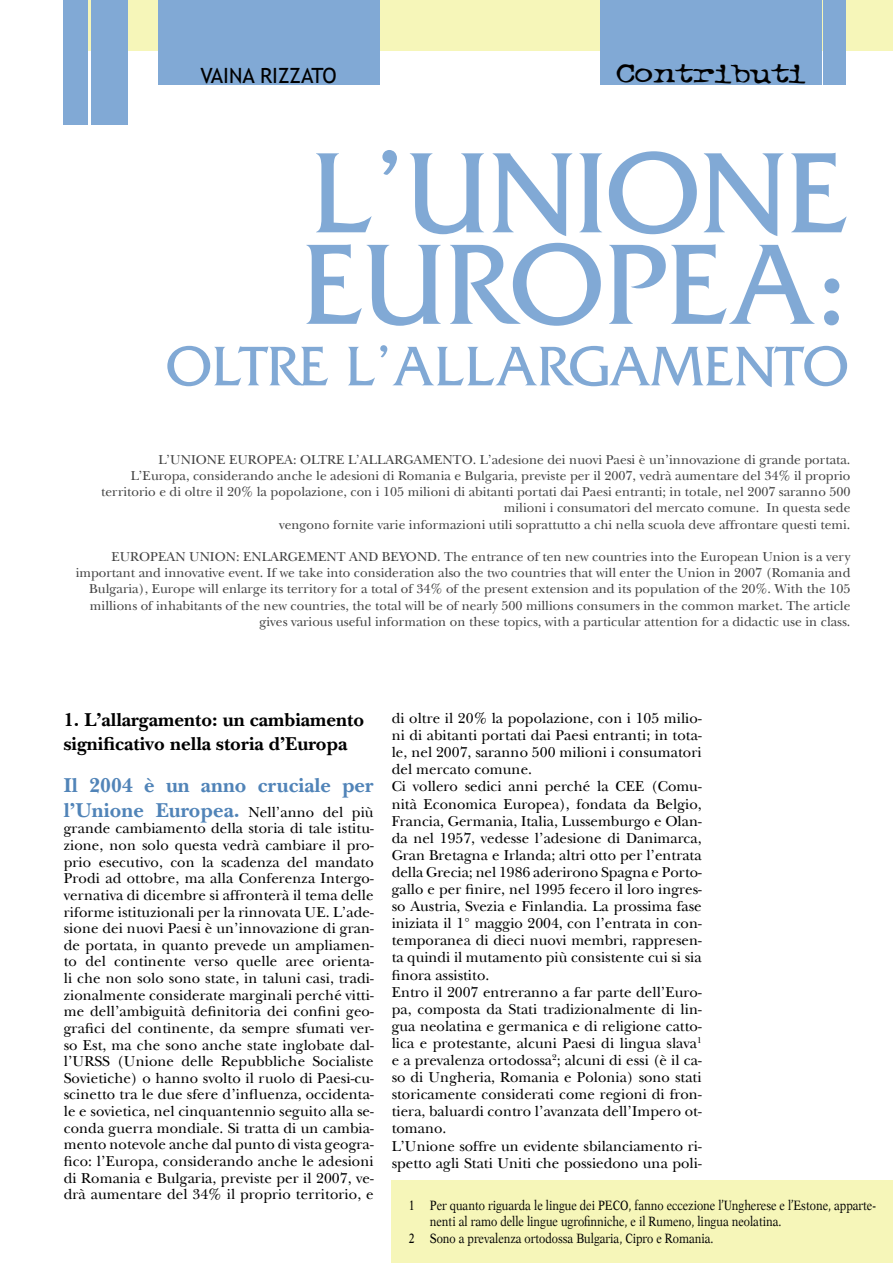
<style>
.page{position:relative;width:893px;height:1263px;background:#fff}
.page>*{position:absolute;margin:0;border:0;box-sizing:border-box;transform-origin:0 0}
.t1{font:120px/91.5px "Friz Quadrata";color:#81a9d5}
.t2{font:58.5px "Friz Quadrata";color:#81a9d5}
.t3{font:30px "Typewriter Oldstyle";color:#000;scale:1.35 1}
.t4{font:700 21px/25.3px "New Baskerville";letter-spacing:.005em;color:#5184b8}
.t5{font:21px "Trebuchet MS";color:#000}
.t6{font:700 19.5px/23.5px "New Baskerville";color:#000}
.t7{font:15px/17.1px "New Baskerville";color:#000;text-align:justify}
.t8{font:13.5px/16.2px "New Baskerville";color:#434343;text-align:right}
.t9{font:13.5px "New Aster";color:#000;scale:.8 1}
.s1{font-weight:400;font-size:15px;color:#000}
</style>
<div class="page">
<div style="left:74px;top:0;width:819px;height:51px;background:#f6f6b9"></div>
<div style="left:92px;top:0;width:36px;height:125px;background:#81a9d5"></div>
<div style="left:64px;top:0;width:24px;height:125px;background:#81a9d5"></div>
<div style="left:158px;top:0;width:221px;height:85px;background:#81a9d5"></div>
<div style="left:600px;top:0;width:221px;height:85px;background:#81a9d5"></div>
<div style="left:824px;top:0;width:22px;height:85px;background:#81a9d5"></div>
<div style="left:392px;top:1180px;width:501px;height:83px;background:#f6f6b9"></div>
<h3 class="t5" style="left:201px;top:63px;width:138px">VAINA RIZZATO</h3>
<h3 class="t3" style="left:616px;top:56px;width:142px">Contributi</h3>
<h1 class="t1" style="left:301px;top:146px;width:549px">L’UNIONE<br>EUROPEA:</h1>
<h2 class="t2" style="left:166px;top:332px;width:684px">OLTRE L’ALLARGAMENTO</h2>
<p class="t8" style="left:101px;top:451px;width:751px">L’UNIONE EUROPEA: OLTRE L’ALLARGAMENTO. L’adesione dei nuovi Paesi è un’innovazione di grande portata.<br>L’Europa, considerando anche le adesioni di Romania e Bulgaria, previste per il 2007, vedrà aumentare del 34% il proprio territorio e di oltre il 20% la popolazione, con i 105 milioni di abitanti portati dai Paesi entranti; in totale, nel 2007 saranno 500 milioni i consumatori del mercato comune. In questa sede<br>vengono fornite varie informazioni utili soprattutto a chi nella scuola deve affrontare questi temi.</p>
<p class="t8" style="left:76px;top:548px;width:776px">EUROPEAN UNION: ENLARGEMENT AND BEYOND. The entrance of ten new countries into the European Union is a very important and innovative event. If we take into consideration also the two countries that will enter the Union in 2007 (Romania and Bulgaria), Europe will enlarge its territory for a total of 34% of the present extension and its population of the 20%. With the 105 millions of inhabitants of the new countries, the total will be of nearly 500 millions consumers in the common market. The article gives various useful information on these topics, with a particular attention for a didactic use in class.</p>
<h3 class="t6" style="left:64px;top:708px;width:302px">1. L’allargamento: un cambiamento significativo nella storia d’Europa</h3>
<h3 class="t4" style="left:64px;top:772px;width:311px">Il 2004 è un anno cruciale per l’Unione Europea. <span class="s1">Nell’anno del più</span></h3>
<p class="t7" style="left:64px;top:820px;width:311px;line-height:16.6px">grande cambiamento della storia di tale istitu&shy;zione, non solo questa vedrà cambiare il pro&shy;prio esecutivo, con la scadenza del mandato Prodi ad ottobre, ma alla Conferenza Intergo&shy;vernativa di dicembre si affronterà il tema delle riforme istituzionali per la rinnovata UE. L’ade&shy;sione dei nuovi Paesi è un’innovazione di gran&shy;de portata, in quanto prevede un ampliamen&shy;to del continente verso quelle aree orienta&shy;li che non solo sono state, in taluni casi, tradi&shy;zionalmente considerate marginali perché vitti&shy;me dell’ambiguità definitoria dei confini geo&shy;grafici del continente, da sempre sfumati ver&shy;so Est, ma che sono anche state inglobate dal&shy;l’URSS (Unione delle Repubbliche Socialiste Sovietiche) o hanno svolto il ruolo di Paesi-cu&shy;scinetto tra le due sfere d’influenza, occidenta&shy;le e sovietica, nel cinquantennio seguito alla se&shy;conda guerra mondiale. Si tratta di un cambia&shy;mento notevole anche dal punto di vista geogra&shy;fico: l’Europa, considerando anche le adesioni di Romania e Bulgaria, previste per il 2007, ve&shy;drà aumentare del 34% il proprio territorio, e</p>
<p class="t7" style="left:392px;top:709px;width:311px;text-align:left">di oltre il 20% la popolazione, con i 105 milio&shy;ni di abitanti portati dai Paesi entranti; in tota&shy;le, nel 2007, saranno 500 milioni i consumatori del mercato comune.<br>Ci vollero sedici anni perché la CEE (Comu&shy;nità Economica Europea), fondata da Belgio, Francia, Germania, Italia, Lussemburgo e Olan&shy;da nel 1957, vedesse l’adesione di Danimarca, Gran Bretagna e Irlanda; altri otto per l’entrata della Grecia; nel 1986 aderirono Spagna e Porto&shy;gallo e per finire, nel 1995 fecero il loro ingres&shy;so Austria, Svezia e Finlandia. La prossima fase iniziata il 1° maggio 2004, con l’entrata in con&shy;temporanea di dieci nuovi membri, rappresen&shy;ta quindi il mutamento più consistente cui si sia finora assistito.<br>Entro il 2007 entreranno a far parte dell’Euro&shy;pa, composta da Stati tradizionalmente di lin&shy;gua neolatina e germanica e di religione catto&shy;lica e protestante, alcuni Paesi di lingua slava<sup>1 </sup>e a prevalenza ortodossa<sup>2</sup>; alcuni di essi (è il ca&shy;so di Ungheria, Romania e Polonia) sono stati storicamente considerati come regioni di fron&shy;tiera, baluardi contro l’avanzata dell’Impero ot&shy;tomano.<br>L’Unione soffre un evidente sbilanciamento ri&shy;spetto agli Stati Uniti che possiedono una poli-</p>
<p class="t9" style="left:409px;top:1197px;width:586px">1 Per quanto riguarda le lingue dei PECO, fanno eccezione l’Ungherese e l’Estone, apparte-</p>
<p class="t9" style="left:430px;top:1214px;width:441px">nenti al ramo delle lingue ugrofinniche, e il Rumeno, lingua neolatina.</p>
<p class="t9" style="left:409px;top:1230px;width:383px">2 Sono a prevalenza ortodossa Bulgaria, Cipro e Romania.</p>
</div>
